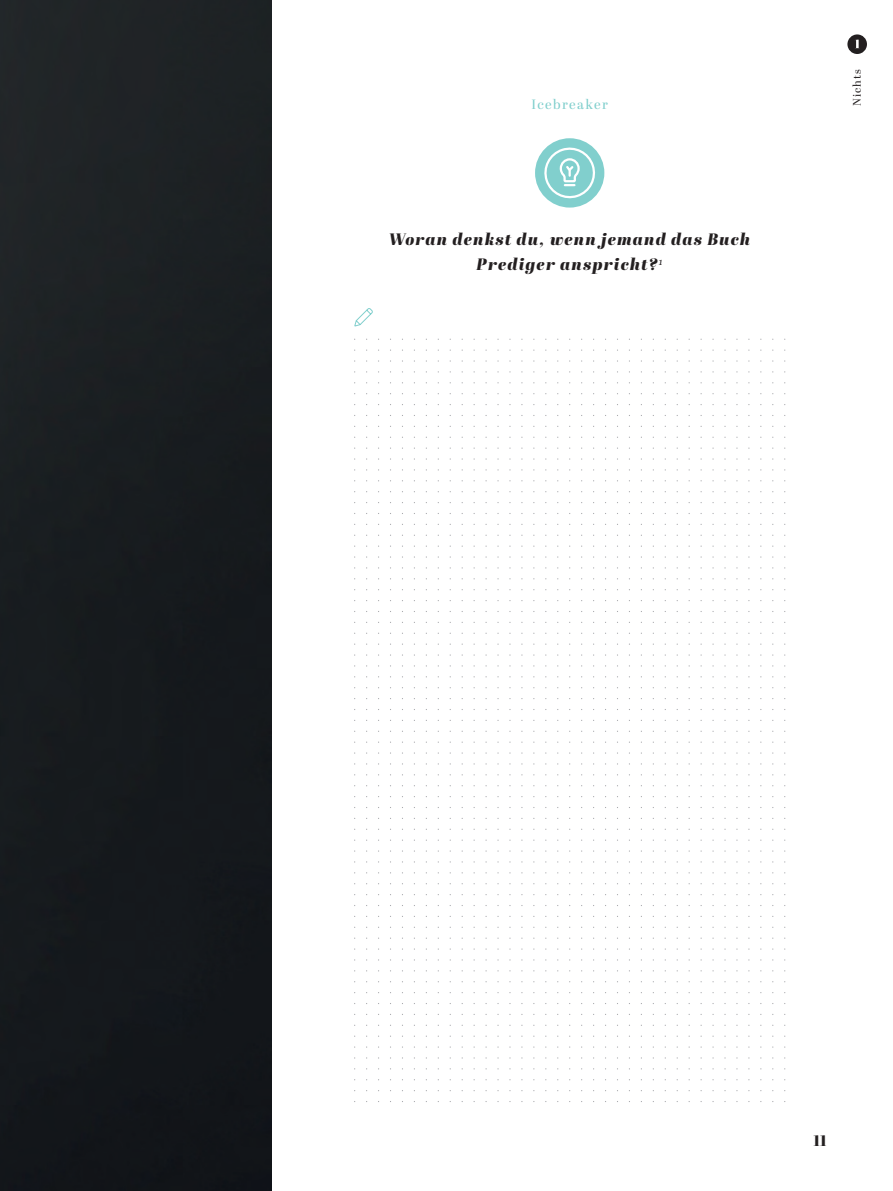
<style>
.page{position:relative;width:893px;height:1191px;background:#fff}
.page>*{position:absolute;margin:0;border:0;box-sizing:border-box;transform-origin:0 0}
.t1{font:italic 16.5px/25.5px "Abril Fatface";letter-spacing:.07em;color:#231f20;text-align:center}
.t2{font:15px "Abril Fatface";color:#231f20}
.t3{font:13.5px "Abril Display";letter-spacing:.1em;color:#81cfcd}
.t4{font:10.95px "Abril Display";letter-spacing:.085em;color:#231f20}
</style>
<div class="page">
<img style="left:0;top:0;width:272px;height:1191px">
<div style="left:535px;top:138px;width:69px;height:70px;background:#81cfcd;border-radius:50%"></div>
<svg style="left:543px;top:146px;width:54px;height:62px"></svg>
<svg style="left:366px;top:339px;width:419px;height:1px"></svg>
<svg style="left:366px;top:349px;width:419px;height:2px"></svg>
<svg style="left:366px;top:360px;width:419px;height:1px"></svg>
<svg style="left:366px;top:371px;width:419px;height:1px"></svg>
<svg style="left:366px;top:382px;width:419px;height:1px"></svg>
<svg style="left:366px;top:393px;width:419px;height:1px"></svg>
<svg style="left:366px;top:404px;width:419px;height:1px"></svg>
<svg style="left:366px;top:415px;width:419px;height:1px"></svg>
<svg style="left:366px;top:426px;width:419px;height:1px"></svg>
<svg style="left:366px;top:437px;width:419px;height:1px"></svg>
<svg style="left:366px;top:447px;width:419px;height:2px"></svg>
<svg style="left:366px;top:458px;width:419px;height:1px"></svg>
<svg style="left:366px;top:469px;width:419px;height:1px"></svg>
<svg style="left:366px;top:480px;width:419px;height:1px"></svg>
<svg style="left:366px;top:491px;width:419px;height:1px"></svg>
<svg style="left:366px;top:502px;width:419px;height:1px"></svg>
<svg style="left:366px;top:513px;width:419px;height:1px"></svg>
<svg style="left:366px;top:524px;width:419px;height:1px"></svg>
<svg style="left:366px;top:534px;width:419px;height:2px"></svg>
<svg style="left:366px;top:545px;width:419px;height:2px"></svg>
<svg style="left:366px;top:556px;width:419px;height:1px"></svg>
<svg style="left:366px;top:567px;width:419px;height:1px"></svg>
<svg style="left:366px;top:578px;width:419px;height:1px"></svg>
<svg style="left:366px;top:589px;width:419px;height:1px"></svg>
<svg style="left:366px;top:600px;width:419px;height:1px"></svg>
<svg style="left:366px;top:611px;width:419px;height:1px"></svg>
<svg style="left:366px;top:622px;width:419px;height:1px"></svg>
<svg style="left:366px;top:632px;width:419px;height:2px"></svg>
<svg style="left:366px;top:643px;width:419px;height:2px"></svg>
<svg style="left:366px;top:654px;width:419px;height:1px"></svg>
<svg style="left:366px;top:665px;width:419px;height:1px"></svg>
<svg style="left:366px;top:676px;width:419px;height:1px"></svg>
<svg style="left:366px;top:687px;width:419px;height:1px"></svg>
<svg style="left:366px;top:698px;width:419px;height:1px"></svg>
<svg style="left:366px;top:709px;width:419px;height:1px"></svg>
<svg style="left:366px;top:720px;width:419px;height:1px"></svg>
<svg style="left:366px;top:730px;width:419px;height:2px"></svg>
<svg style="left:366px;top:741px;width:419px;height:1px"></svg>
<svg style="left:366px;top:752px;width:419px;height:1px"></svg>
<svg style="left:366px;top:763px;width:419px;height:1px"></svg>
<svg style="left:366px;top:774px;width:419px;height:1px"></svg>
<svg style="left:366px;top:785px;width:419px;height:1px"></svg>
<svg style="left:366px;top:796px;width:419px;height:1px"></svg>
<svg style="left:366px;top:807px;width:419px;height:1px"></svg>
<svg style="left:366px;top:818px;width:419px;height:1px"></svg>
<svg style="left:366px;top:828px;width:419px;height:2px"></svg>
<svg style="left:366px;top:839px;width:419px;height:1px"></svg>
<svg style="left:366px;top:850px;width:419px;height:1px"></svg>
<svg style="left:366px;top:861px;width:419px;height:1px"></svg>
<svg style="left:366px;top:872px;width:419px;height:1px"></svg>
<svg style="left:366px;top:883px;width:419px;height:1px"></svg>
<svg style="left:366px;top:894px;width:419px;height:1px"></svg>
<svg style="left:366px;top:905px;width:419px;height:1px"></svg>
<svg style="left:366px;top:915px;width:419px;height:2px"></svg>
<svg style="left:366px;top:926px;width:419px;height:2px"></svg>
<svg style="left:366px;top:937px;width:419px;height:1px"></svg>
<svg style="left:366px;top:948px;width:419px;height:1px"></svg>
<svg style="left:366px;top:959px;width:419px;height:1px"></svg>
<svg style="left:366px;top:970px;width:419px;height:1px"></svg>
<svg style="left:366px;top:981px;width:419px;height:1px"></svg>
<svg style="left:366px;top:992px;width:419px;height:1px"></svg>
<svg style="left:366px;top:1003px;width:419px;height:1px"></svg>
<svg style="left:366px;top:1014px;width:419px;height:1px"></svg>
<svg style="left:366px;top:1024px;width:419px;height:2px"></svg>
<svg style="left:366px;top:1035px;width:419px;height:1px"></svg>
<svg style="left:366px;top:1046px;width:419px;height:1px"></svg>
<svg style="left:366px;top:1057px;width:419px;height:1px"></svg>
<svg style="left:366px;top:1068px;width:419px;height:1px"></svg>
<svg style="left:366px;top:1079px;width:419px;height:1px"></svg>
<svg style="left:366px;top:1090px;width:419px;height:1px"></svg>
<svg style="left:366px;top:1101px;width:419px;height:1px"></svg>
<svg style="left:354px;top:308px;width:19px;height:18px"></svg>
<svg style="left:847px;top:34px;width:20px;height:20px"></svg>
<p class="t3" style="left:532px;top:95px;width:78px">Icebreaker</p>
<p class="t1" style="left:389px;top:225px;width:363px">Woran denkst du, wenn jemand das Buch<br>Prediger anspricht?<sup>1</sup></p>
<p class="t4" style="left:850px;top:106px;width:38px;rotate:-90deg">Nichts</p>
<p class="t2" style="left:814px;top:1129px;width:14px">11</p>
</div>
